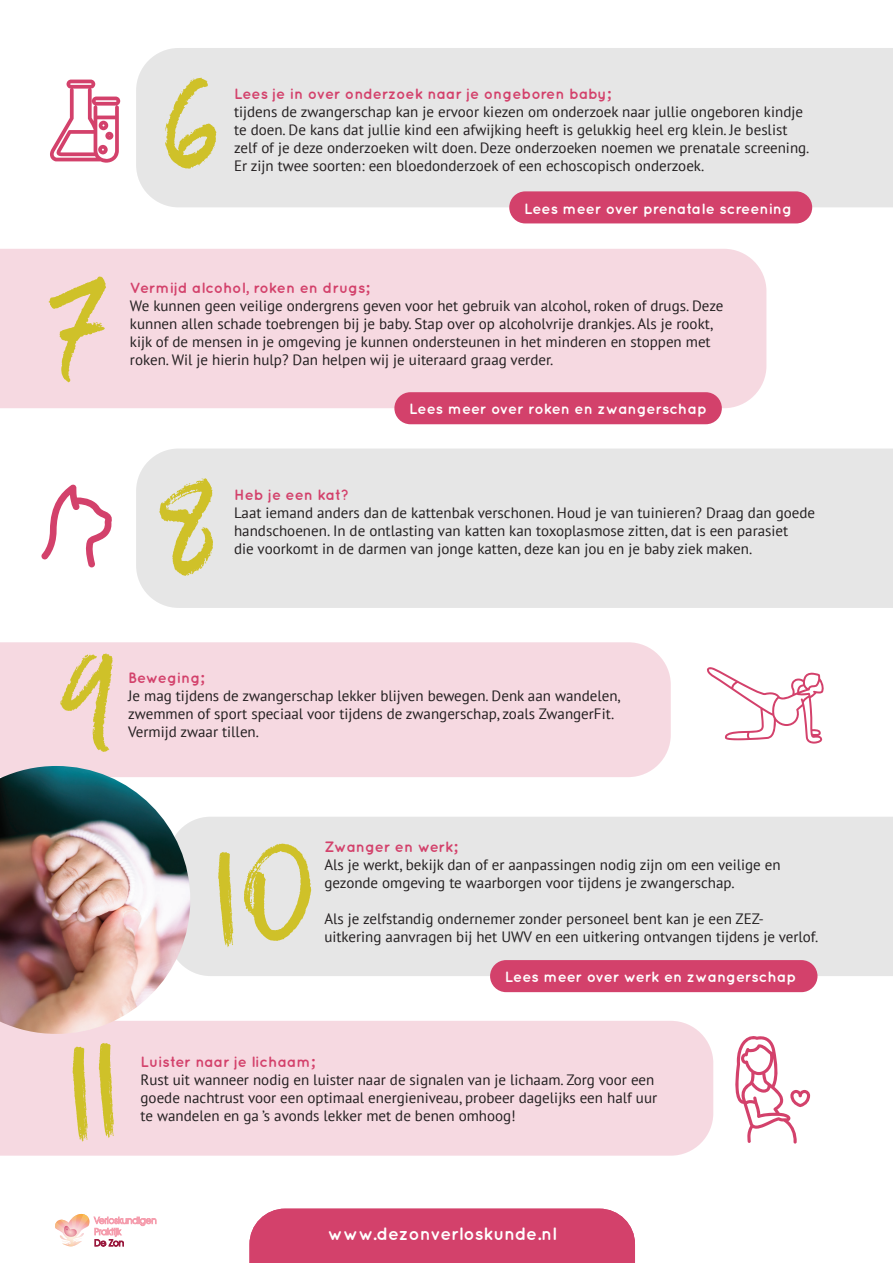
<style>
.page{position:relative;width:893px;height:1263px;background:#fff}
.page>*{position:absolute;margin:0;border:0;box-sizing:border-box;transform-origin:0 0}
.t1{font:700 18px "Quicksand";letter-spacing:-.015em;color:#fff}
.t2{font:15px/18px "PT Sans";color:#231f20}
.t3{font:700 15px "Quicksand";color:#d3416b}
.t4{font:700 15px "Quicksand";color:#fff}
</style>
<div class="page">
<svg style="left:94px;top:1217px;width:62px;height:29px"></svg>
<svg style="left:55px;top:1214px;width:35px;height:32px"></svg>
<svg style="left:64px;top:1226px;width:13px;height:11px"></svg>
<div style="left:0;top:249px;width:766px;height:159px;background:#f6d9e1"></div>
<div style="left:0;top:642px;width:671px;height:135px;background:#f6d9e1"></div>
<div style="left:0;top:1021px;width:713px;height:135px;background:#f6d9e1"></div>
<div style="left:136px;top:448px;width:757px;height:160px;background:#e6e6e6"></div>
<div style="left:136px;top:48px;width:757px;height:159px;background:#e6e6e6"></div>
<div style="left:190px;top:817px;width:703px;height:159px;background:#e6e6e6"></div>
<div style="left:394px;top:392px;width:328px;height:32px;background:#d3416b;border-radius:16px"></div>
<div style="left:490px;top:960px;width:327px;height:32px;background:#d3416b;border-radius:16px"></div>
<div style="left:509px;top:191px;width:303px;height:32px;background:#d3416b;border-radius:16px"></div>
<svg style="left:50px;top:80px;width:70px;height:83px"></svg>
<svg style="left:41px;top:484px;width:71px;height:83px"></svg>
<svg style="left:707px;top:667px;width:117px;height:76px"></svg>
<svg style="left:735px;top:1036px;width:75px;height:107px"></svg>
<div style="left:249px;top:1208px;width:386px;height:55px;background:#d3416b"></div>
<img style="left:0;top:766px;width:190px;height:268px">
<div style="left:46px;top:276px;width:72px;height:107px;background:#f6d9e1"></div>
<div style="left:54px;top:651px;width:71px;height:106px;background:#f6d9e1"></div>
<div style="left:67px;top:1042px;width:56px;height:100px;background:#f6d9e1"></div>
<div style="left:156px;top:477px;width:68px;height:101px;background:#e6e6e6"></div>
<div style="left:157px;top:77px;width:64px;height:94px;background:#e6e6e6"></div>
<div style="left:212px;top:840px;width:106px;height:107px;background:#e6e6e6"></div>
<p class="t3" style="left:234px;top:85px;width:378px">Lees je in over onderzoek naar je ongeboren baby;</p>
<p class="t2" style="left:234px;top:103px;width:577px">tijdens de zwangerschap kan je ervoor kiezen om onderzoek naar jullie ongeboren kindje te doen. De kans dat jullie kind een afwijking heeft is gelukkig heel erg klein. Je beslist zelf of je deze onderzoeken wilt doen. Deze onderzoeken noemen we prenatale screening.<br>Er zijn twee soorten: een bloedonderzoek of een echoscopisch onderzoek.</p>
<p class="t4" style="left:524px;top:199px;width:269px">Lees meer over prenatale screening</p>
<p class="t3" style="left:130px;top:278px;width:241px">Vermijd alcohol, roken en drugs;</p>
<p class="t2" style="left:130px;top:296px;width:595px">We kunnen geen veilige ondergrens geven voor het gebruik van alcohol, roken of drugs. Deze kunnen allen schade toebrengen bij je baby. Stap over op alcoholvrije drankjes. Als je rookt, kijk of de mensen in je omgeving je kunnen ondersteunen in het minderen en stoppen met roken. Wil je hierin hulp? Dan helpen wij je uiteraard graag verder.</p>
<p class="t4" style="left:409px;top:400px;width:299px">Lees meer over roken en zwangerschap</p>
<p class="t3" style="left:234px;top:486px;width:117px">Heb je een kat?</p>
<p class="t2" style="left:234px;top:503px;width:582px">Laat iemand anders dan de kattenbak verschonen. Houd je van tuinieren? Draag dan goede handschoenen. In de ontlasting van katten kan toxoplasmose zitten, dat is een parasiet<br>die voorkomt in de darmen van jonge katten, deze kan jou en je baby ziek maken.</p>
<p class="t3" style="left:128px;top:669px;width:77px">Beweging;</p>
<p class="t2" style="left:128px;top:686px;width:494px">Je mag tijdens de zwangerschap lekker blijven bewegen. Denk aan wandelen, zwemmen of sport speciaal voor tijdens de zwangerschap, zoals ZwangerFit.<br>Vermijd zwaar tillen.</p>
<p class="t3" style="left:324px;top:838px;width:134px">Zwanger en werk;</p>
<p class="t2" style="left:324px;top:856px;width:458px">Als je werkt, bekijk dan of er aanpassingen nodig zijn om een veilige en gezonde omgeving te waarborgen voor tijdens je zwangerschap.</p>
<p class="t2" style="left:324px;top:910px;width:496px">Als je zelfstandig ondernemer zonder personeel bent kan je een ZEZ&shy;uitkering aanvragen bij het UWV en een uitkering ontvangen tijdens je verlof.</p>
<p class="t4" style="left:505px;top:968px;width:293px">Lees meer over werk en zwangerschap</p>
<p class="t3" style="left:141px;top:1053px;width:175px">Luister naar je lichaam;</p>
<p class="t2" style="left:141px;top:1070px;width:518px">Rust uit wanneer nodig en luister naar de signalen van je lichaam. Zorg voor een goede nachtrust voor een optimaal energieniveau, probeer dagelijks een half uur te wandelen en ga ’s avonds lekker met de benen omhoog!</p>
<p class="t1" style="left:328px;top:1223px;width:230px">www.dezonverloskunde.nl</p>
</div>
